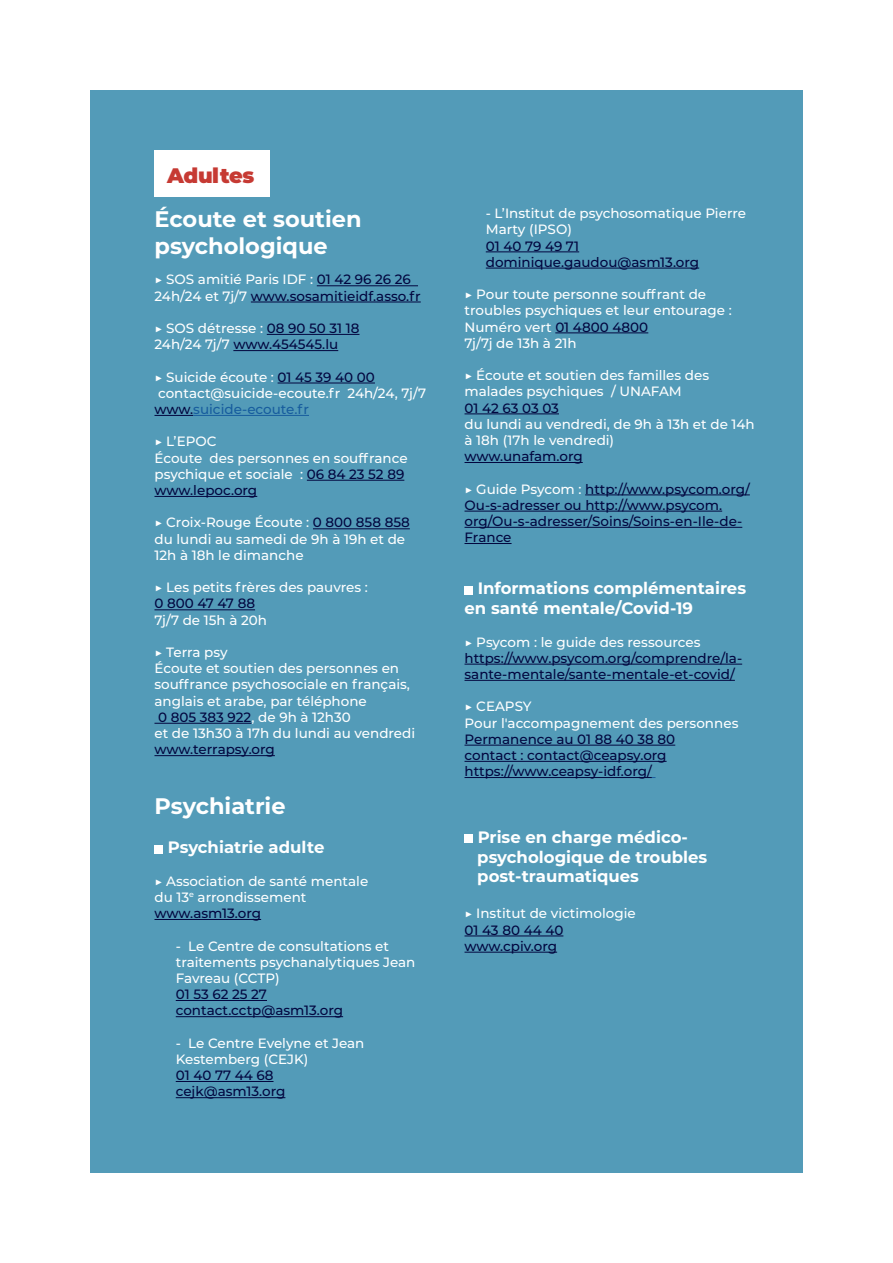
<style>
.page{position:relative;width:893px;height:1263px;background:#fff}
.page>*{position:absolute;margin:0;border:0;box-sizing:border-box;transform-origin:0 0}
.t1{font:700 22.5px/27px "Montserrat";color:#fff}
.t2{font:900 21px "Montserrat";letter-spacing:-.02em;color:#c63a33}
.t3{font:700 16.5px/19.8px "Montserrat";color:#fff}
.t4{font:500 13.5px/16.2px "Montserrat";color:#fff}
.t5{font:500 13.5px/16.2px "Montserrat";color:#02063f}
.t6{font:500 13.5px "Montserrat";color:#175d9e}
.s1{color:#fff}
.s2{color:#02063f}
</style>
<div class="page">
<div style="left:90px;top:90px;width:713px;height:1083px;background:#539bb8"></div>
<div style="left:154px;top:150px;width:116px;height:47px;background:#fff"></div>
<hr style="left:317px;top:285px;width:101px;height:1px;background:#02063f">
<hr style="left:251px;top:302px;width:170px;height:1px;background:#02063f">
<hr style="left:267px;top:334px;width:92px;height:1px;background:#02063f">
<hr style="left:233px;top:350px;width:105px;height:1px;background:#02063f">
<hr style="left:278px;top:383px;width:97px;height:1px;background:#02063f">
<hr style="left:154px;top:415px;width:39px;height:1px;background:#02063f">
<hr style="left:193px;top:415px;width:116px;height:1px;background:#175d9e">
<hr style="left:307px;top:480px;width:97px;height:1px;background:#02063f">
<hr style="left:154px;top:496px;width:103px;height:1px;background:#02063f">
<hr style="left:313px;top:528px;width:97px;height:1px;background:#02063f">
<hr style="left:154px;top:609px;width:101px;height:1px;background:#02063f">
<hr style="left:154px;top:723px;width:98px;height:1px;background:#02063f">
<hr style="left:154px;top:755px;width:121px;height:1px;background:#02063f">
<hr style="left:154px;top:919px;width:107px;height:1px;background:#02063f">
<hr style="left:176px;top:1000px;width:91px;height:1px;background:#02063f">
<hr style="left:176px;top:1016px;width:167px;height:1px;background:#02063f">
<hr style="left:176px;top:1081px;width:98px;height:1px;background:#02063f">
<hr style="left:176px;top:1097px;width:109px;height:1px;background:#02063f">
<div style="left:154px;top:845px;width:9px;height:8px;background:#fff"></div>
<hr style="left:486px;top:252px;width:93px;height:1px;background:#02063f">
<hr style="left:486px;top:268px;width:213px;height:1px;background:#02063f">
<hr style="left:555px;top:333px;width:93px;height:1px;background:#02063f">
<hr style="left:464px;top:414px;width:95px;height:1px;background:#02063f">
<hr style="left:464px;top:462px;width:119px;height:1px;background:#02063f">
<hr style="left:585px;top:495px;width:165px;height:1px;background:#02063f">
<hr style="left:464px;top:511px;width:258px;height:1px;background:#02063f">
<hr style="left:464px;top:527px;width:278px;height:1px;background:#02063f">
<hr style="left:464px;top:543px;width:48px;height:1px;background:#02063f">
<hr style="left:464px;top:664px;width:278px;height:1px;background:#02063f">
<hr style="left:464px;top:680px;width:271px;height:1px;background:#02063f">
<hr style="left:464px;top:745px;width:211px;height:1px;background:#02063f">
<hr style="left:464px;top:761px;width:203px;height:1px;background:#02063f">
<hr style="left:464px;top:777px;width:188px;height:1px;background:#02063f">
<hr style="left:464px;top:936px;width:99px;height:1px;background:#02063f">
<hr style="left:464px;top:952px;width:93px;height:1px;background:#02063f">
<div style="left:464px;top:586px;width:9px;height:8px;background:#fff"></div>
<div style="left:464px;top:834px;width:9px;height:9px;background:#fff"></div>
<p class="t2" style="left:167px;top:160px;width:89px">Adultes</p>
<p class="t1" style="left:154px;top:204px;width:209px">Écoute et soutien psychologique</p>
<p class="t5" style="left:154px;top:271px;width:268px"><span class="s1">▶ SOS amitié Paris IDF :</span> 01 42 96 26 26<br><span class="s1">24h/24 et 7j/7</span> www.sosamitieidf.asso.fr</p>
<p class="t4" style="left:154px;top:320px;width:206px">▶ SOS détresse : <span class="s2">08 90 50 31 18<br></span>24h/24 7j/7 <span class="s2">www.454545.lu</span></p>
<p class="t4" style="left:154px;top:368px;width:222px">▶ Suicide écoute : <span class="s2">01 45 39 40 00</span></p>
<p class="t4" style="left:158px;top:384px;width:269px">contact@suicide-ecoute.fr 24h/24, 7j/7</p>
<p class="t6" style="left:154px;top:400px;width:156px"><span class="s2">www.</span>suicide-ecoute.fr</p>
<p class="t4" style="left:154px;top:433px;width:64px">▶ L’EPOC</p>
<p class="t4" style="left:154px;top:449px;width:255px">Écoute des personnes en souffrance psychique et sociale : <span class="s2">06 84 23 52 89</span></p>
<p class="t5" style="left:154px;top:482px;width:104px">www.lepoc.org</p>
<p class="t4" style="left:154px;top:514px;width:257px">▶ Croix-Rouge Écoute : <span class="s2">0 800 858 858 </span>du lundi au samedi de 9h à 19h et de</p>
<p class="t4" style="left:154px;top:546px;width:151px">12h à 18h le dimanche</p>
<p class="t4" style="left:154px;top:579px;width:215px">▶ Les petits frères des pauvres :</p>
<p class="t4" style="left:154px;top:595px;width:114px"><span class="s2">0 800 47 47 88<br></span>7j/7 de 15h à 20h</p>
<p class="t4" style="left:154px;top:644px;width:75px">▶ Terra psy</p>
<p class="t4" style="left:154px;top:660px;width:262px">Écoute et soutien des personnes en souffrance psychosociale en français, anglais et arabe, par téléphone<br><span class="s2">0 805 383 922</span>, de 9h à 12h30<br>et de 13h30 à 17h du lundi au vendredi</p>
<p class="t5" style="left:154px;top:741px;width:122px">www.terrapsy.org</p>
<p class="t1" style="left:154px;top:791px;width:133px">Psychiatrie</p>
<p class="t3" style="left:168px;top:837px;width:158px">Psychiatrie adulte</p>
<p class="t4" style="left:154px;top:872px;width:215px">▶ Association de santé mentale du 13<sup>e</sup> arrondissement</p>
<p class="t5" style="left:154px;top:905px;width:108px">www.asm13.org</p>
<p class="t4" style="left:176px;top:937px;width:241px">- Le Centre de consultations et traitements psychanalytiques Jean<br>Favreau (CCTP)</p>
<p class="t5" style="left:176px;top:986px;width:93px">01 53 62 25 27</p>
<p class="t5" style="left:176px;top:1002px;width:169px">contact.cctp@asm13.org</p>
<p class="t4" style="left:176px;top:1034px;width:190px">- Le Centre Evelyne et Jean<br>Kestemberg (CEJK)</p>
<p class="t5" style="left:176px;top:1067px;width:99px">01 40 77 44 68</p>
<p class="t5" style="left:176px;top:1083px;width:111px">cejk@asm13.org</p>
<p class="t4" style="left:486px;top:205px;width:262px">- L’Institut de psychosomatique Pierre<br>Marty (IPSO)</p>
<p class="t5" style="left:486px;top:237px;width:95px">01 40 79 49 71</p>
<p class="t5" style="left:486px;top:253px;width:215px">dominique.gaudou@asm13.org</p>
<p class="t4" style="left:464px;top:286px;width:269px">▶ Pour toute personne souffrant de troubles psychiques et leur entourage :<br>Numéro vert <span class="s2">01 4800 4800</span></p>
<p class="t4" style="left:464px;top:334px;width:114px">7j/7j de 13h à 21h</p>
<p class="t4" style="left:464px;top:367px;width:246px">▶ Écoute et soutien des familles des malades psychiques / UNAFAM</p>
<p class="t5" style="left:464px;top:399px;width:96px">01 42 63 03 03</p>
<p class="t4" style="left:464px;top:415px;width:292px">du lundi au vendredi, de 9h à 13h et de 14h à 18h (17h le vendredi)</p>
<p class="t5" style="left:464px;top:448px;width:120px">www.unafam.org</p>
<p class="t5" style="left:464px;top:480px;width:287px"><span class="s1">▶ Guide Psycom :</span> http://www.psycom.org/ Ou-s-adresser ou http://www.psycom. org/Ou-s-adresser/Soins/Soins-en-Ile-de-France</p>
<p class="t3" style="left:464px;top:578px;width:283px;text-indent:13px">Informations complémentaires en santé mentale/Covid-19</p>
<p class="t4" style="left:464px;top:633px;width:237px">▶ Psycom : le guide des ressources</p>
<p class="t5" style="left:464px;top:649px;width:279px">https://www.psycom.org/comprendre/la&shy;sante-mentale/sante-mentale-et-covid/</p>
<p class="t4" style="left:464px;top:698px;width:69px">▶ CEAPSY</p>
<p class="t4" style="left:464px;top:714px;width:275px">Pour l'accompagnement des personnes</p>
<p class="t5" style="left:464px;top:730px;width:212px">Permanence au 01 88 40 38 80 contact : contact@ceapsy.org</p>
<p class="t5" style="left:464px;top:763px;width:189px">https://www.ceapsy-idf.org/</p>
<p class="t3" style="left:477px;top:826px;width:231px">Prise en charge médico&shy;psychologique de troubles post-traumatiques</p>
<p class="t4" style="left:464px;top:905px;width:173px">▶ Institut de victimologie</p>
<p class="t5" style="left:464px;top:921px;width:100px">01 43 80 44 40</p>
<p class="t5" style="left:464px;top:937px;width:94px">www.cpiv.org</p>
</div>
